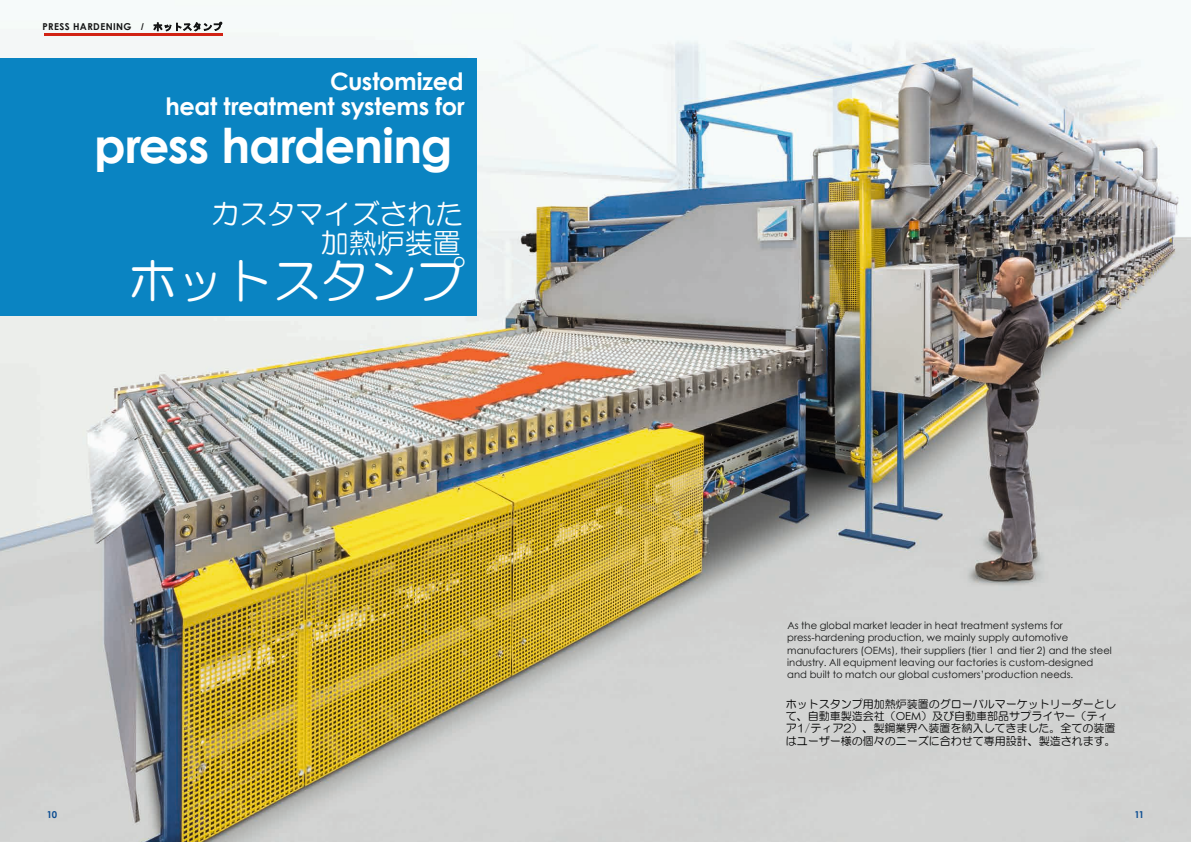
<style>
.page{position:relative;width:1191px;height:842px;background:#fff}
.page>*{position:absolute;margin:0;border:0;box-sizing:border-box;transform-origin:0 0}
.t1{font:700 48px "Century Gothic";letter-spacing:-.025em;color:#fff}
.t2{font:48px "HG Maru Gothic MPRO";color:#fff}
.t3{font:28px/29.3px "HG Maru Gothic MPRO";color:#fff;text-align:right}
.t4{font:700 24px/25.1px "Century Gothic";letter-spacing:-.015em;color:#fff;text-align:right}
.t5{font:11px/12.5px "HG Maru Gothic MPRO";color:#000}
.t6{font:10px/12.1px "Century Gothic";color:#151616}
.t7{font:700 9.5px "Century Gothic";letter-spacing:.045em;color:#151616}
.t8{font:700 9.5px "Century Gothic";color:#0c4d92}
.s1{font-family:"Arial"}
.s2{font-family:"MS Gothic";font-weight:400}
.s3{font-family:"Century Gothic"}
</style>
<div class="page">
<img style="left:0;top:29px;width:1191px;height:813px">
<hr style="left:44px;top:33px;width:178px;height:3px;background:#d12314">
<div style="left:0;top:58px;width:477px;height:258px;background:#0a84c2"></div>
<p class="t7" style="left:43px;top:20px;width:181px">PRESS HARDENING <span class="s1">/</span> <span class="s2">ホットスタンプ</span></p>
<h3 class="t4" style="left:165px;top:67px;width:301px">Customized<br>heat treatment systems for</h3>
<h1 class="t1" style="left:94px;top:109px;width:360px">press hardening</h1>
<h2 class="t3" style="left:211px;top:199px;width:253px">カスタマイズされた加熱炉装置</h2>
<h1 class="t2" style="left:129px;top:257px;width:337px">ホットスタンプ</h1>
<p class="t6" style="left:787px;top:619px;width:326px">As the global market leader in heat treatment systems for press-hardening production, we mainly supply automotive manufacturers (OEMs), their suppliers (tier 1 and tier 2) and the steel industry. All equipment leaving our factories is custom-designed and built to match our global customers’production needs.</p>
<p class="t5" style="left:785px;top:697px;width:332px">ホットスタンプ用加熱炉装置のグローバルマーケットリーダーとして、自動車製造会社（<span class="s3">OEM</span>）及び自動車部品サプライヤー（ティア1/ティア2）、製鋼業界へ装置を納入してきました。全ての装置はユーザー様の個々のニーズに合わせて専用設計、製造されます。</p>
<p class="t8" style="left:47px;top:807px;width:12px">10</p>
<p class="t8" style="left:1134px;top:807px;width:11px">11</p>
</div>
